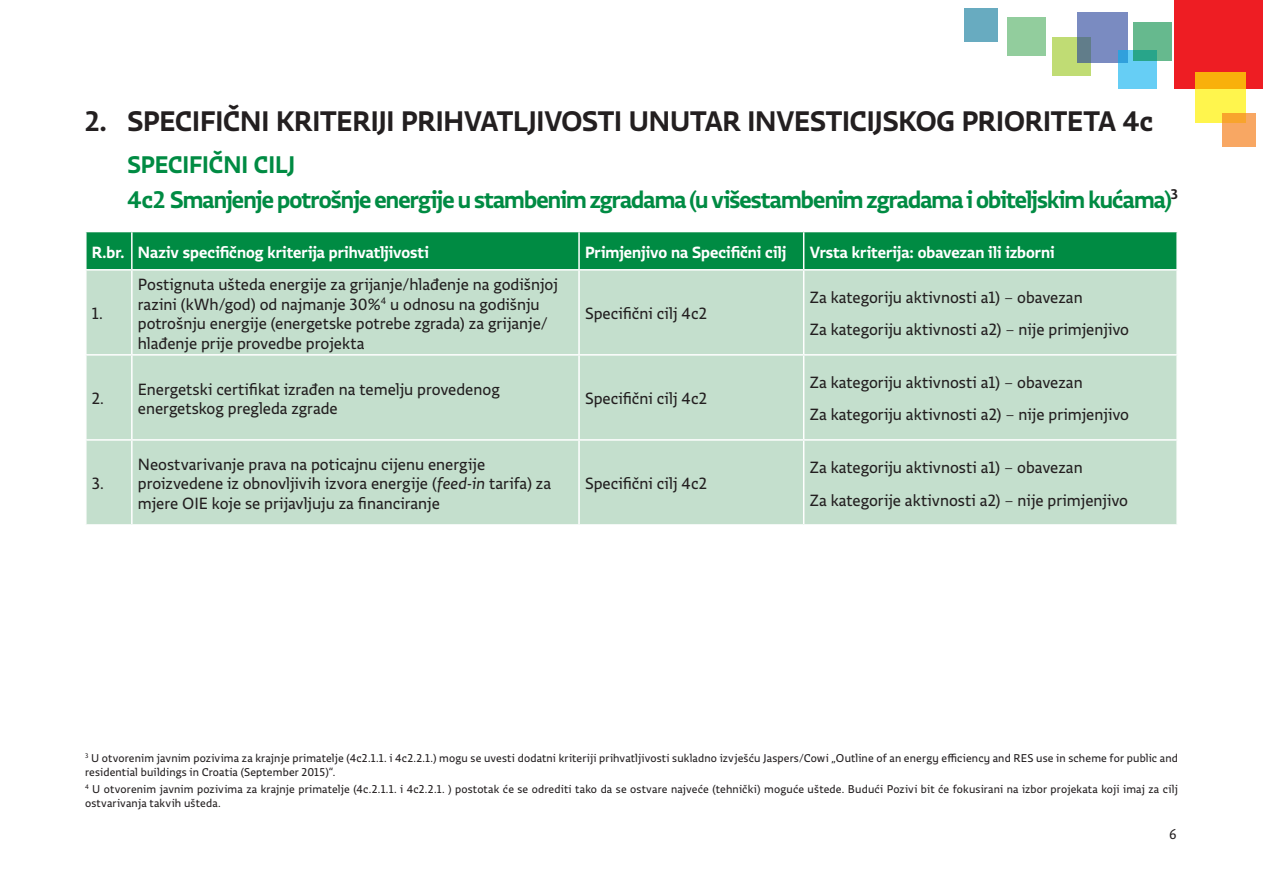
<style>
.page{position:relative;width:1263px;height:893px;background:#fff}
.page>*{position:absolute;margin:0;border:0;box-sizing:border-box;transform-origin:0 0}
.Subtitle{font:30px "Vlada RH Sans Bld";letter-spacing:-.005em;color:#231f20}
.Subtitle_2{font:25.5px "Vlada RH Sans Bld";letter-spacing:-.03em;color:#008b43}
.Subtitle_2-2{font:25.5px "Vlada RH Sans Bld";letter-spacing:-.005em;color:#008b43}
.t1{font:17.25px/19.5px "Vlada RH Sans";color:#231f20}
.t2{font:17.25px "Vlada RH Sans Bld";color:#fff}
.t3{font:300 15px "Vlada RH Sans";color:#231f20}
.legend{font:12px/13.5px "Vlada RH Sans";letter-spacing:.015em;color:#231f20}
.s1{font-style:italic}
</style>
<div class="page">
<div style="left:1174px;top:0;width:89px;height:89px;background:#ee1d23"></div>
<svg style="left:1196px;top:73px;width:50px;height:50px;background:#fcdc35"></svg>
<div style="left:1052px;top:37px;width:39px;height:39px;background:#c0dc74"></div>
<svg style="left:1222px;top:113px;width:33px;height:34px"></svg>
<svg style="left:1077px;top:12px;width:50px;height:50px;background:#7688b8"></svg>
<svg style="left:1118px;top:50px;width:38px;height:39px"></svg>
<div style="left:1007px;top:18px;width:39px;height:38px;background:#92cd9d"></div>
<svg style="left:1133px;top:22px;width:39px;height:39px;background:#5bb58d"></svg>
<div style="left:964px;top:8px;width:34px;height:34px;background:#68abc0"></div>
<div style="left:87px;top:232px;width:1089px;height:37px;background:#008b43"></div>
<div style="left:87px;top:271px;width:1089px;height:253px;background:#c4dfcd"></div>
<hr style="left:131px;top:232px;width:2px;height:37px;background:#fff">
<hr style="left:578px;top:232px;width:2px;height:37px;background:#fff">
<hr style="left:803px;top:232px;width:1px;height:37px;background:#fff">
<hr style="left:131px;top:271px;width:2px;height:83px;background:#fff">
<hr style="left:578px;top:271px;width:2px;height:83px;background:#fff">
<hr style="left:131px;top:356px;width:2px;height:83px;background:#fff">
<hr style="left:578px;top:356px;width:2px;height:83px;background:#fff">
<hr style="left:131px;top:441px;width:2px;height:83px;background:#fff">
<hr style="left:578px;top:441px;width:2px;height:83px;background:#fff">
<hr style="left:803px;top:271px;width:1px;height:83px;background:#fff">
<hr style="left:804px;top:354px;width:374px;height:2px;background:#fff">
<hr style="left:803px;top:356px;width:1px;height:83px;background:#fff">
<hr style="left:804px;top:439px;width:374px;height:2px;background:#fff">
<hr style="left:803px;top:441px;width:1px;height:83px;background:#fff">
<hr style="left:85px;top:354px;width:47px;height:2px;background:#fff">
<hr style="left:132px;top:354px;width:447px;height:2px;background:#fff">
<hr style="left:579px;top:354px;width:225px;height:2px;background:#fff">
<hr style="left:85px;top:439px;width:47px;height:2px;background:#fff">
<hr style="left:132px;top:439px;width:447px;height:2px;background:#fff">
<hr style="left:579px;top:439px;width:225px;height:2px;background:#fff">
<p class="Subtitle" style="left:85px;top:102px;width:1069px">2. SPECIFIČNI KRITERIJI PRIHVATLJIVOSTI UNUTAR INVESTICIJSKOG PRIORITETA 4c</p>
<p class="Subtitle_2-2" style="left:128px;top:149px;width:169px">SPECIFIČNI CILJ</p>
<p class="Subtitle_2" style="left:128px;top:184px;width:1052px">4c2 Smanjenje potrošnje energije u stambenim zgradama (u višestambenim zgradama i obiteljskim kućama)<sup>3</sup></p>
<p class="t2" style="left:92px;top:241px;width:34px">R.br.</p>
<p class="t2" style="left:138px;top:241px;width:292px">Naziv specifičnog kriterija prihvatljivosti</p>
<p class="t2" style="left:585px;top:241px;width:203px">Primjenjivo na Specifični cilj</p>
<p class="t2" style="left:810px;top:241px;width:246px">Vrsta kriterija: obavezan ili izborni</p>
<p class="t1" style="left:92px;top:304px;width:13px">1.</p>
<p class="t1" style="left:138px;top:275px;width:422px">Postignuta ušteda energije za grijanje/hlađenje na godišnjoj razini (kWh/god) od najmanje 30%<sup>4</sup> u odnosu na godišnju potrošnju energije (energetske potrebe zgrada) za grijanje/ hlađenje prije provedbe projekta</p>
<p class="t1" style="left:585px;top:304px;width:123px">Specifični cilj 4c2</p>
<p class="t1" style="left:92px;top:389px;width:14px">2.</p>
<p class="t1" style="left:138px;top:379px;width:364px">Energetski certifikat izrađen na temelju provedenog energetskog pregleda zgrade</p>
<p class="t1" style="left:585px;top:389px;width:123px">Specifični cilj 4c2</p>
<p class="t1" style="left:92px;top:474px;width:14px">3.</p>
<p class="t1" style="left:138px;top:455px;width:415px">Neostvarivanje prava na poticajnu cijenu energije proizvedene iz obnovljivih izvora energije (<span class="s1">feed-in</span> tarifa) za mjere OIE koje se prijavljuju za financiranje</p>
<p class="t1" style="left:585px;top:474px;width:123px">Specifični cilj 4c2</p>
<p class="t1" style="left:810px;top:288px;width:274px">Za kategoriju aktivnosti a1) – obavezan</p>
<p class="t1" style="left:810px;top:320px;width:321px">Za kategoriju aktivnosti a2) – nije primjenjivo</p>
<p class="t1" style="left:810px;top:373px;width:274px">Za kategoriju aktivnosti a1) – obavezan</p>
<p class="t1" style="left:810px;top:405px;width:321px">Za kategoriju aktivnosti a2) – nije primjenjivo</p>
<p class="t1" style="left:810px;top:458px;width:274px">Za kategoriju aktivnosti a1) – obavezan</p>
<p class="t1" style="left:810px;top:490px;width:320px">Za kategorije aktivnosti a2) – nije primjenjivo</p>
<p class="legend" style="left:85px;top:751px;width:1094px"><sup>3</sup> U otvorenim javnim pozivima za krajnje primatelje (4c2.1.1. i 4c2.2.1.) mogu se uvesti dodatni kriteriji prihvatljivosti sukladno izvješću Jaspers/Cowi „Outline of an energy efficiency and RES use in scheme for public and residential buildings in Croatia (September 2015)“.</p>
<p class="legend" style="left:85px;top:783px;width:1094px"><sup>4</sup> U otvorenim javnim pozivima za krajnje primatelje (4c.2.1.1. i 4c2.2.1. ) postotak će se odrediti tako da se ostvare najveće (tehnički) moguće uštede. Budući Pozivi bit će fokusirani na izbor projekata koji imaj za cilj ostvarivanja takvih ušteda.</p>
<p class="t3" style="left:1169px;top:826px;width:9px">6</p>
</div>
